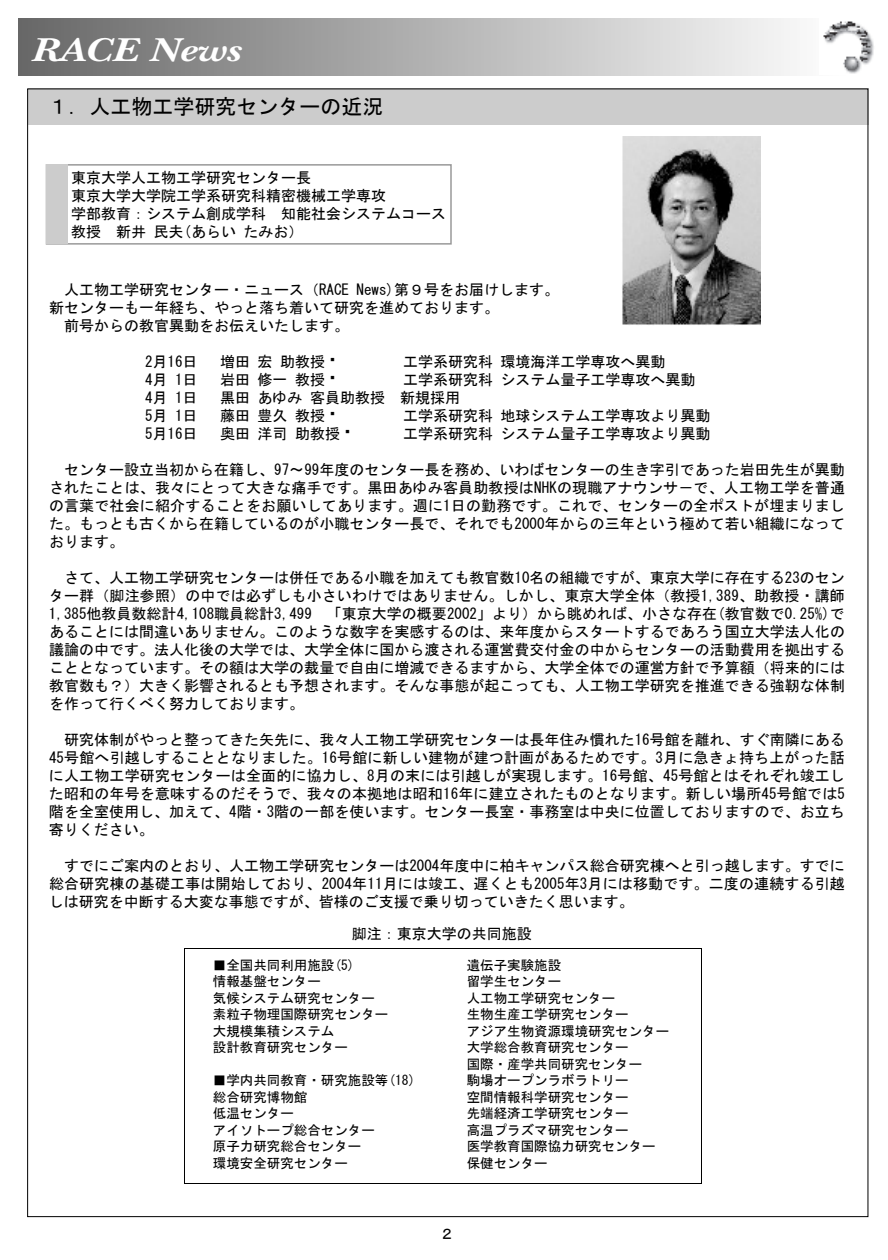
<style>
.page{position:relative;width:888px;height:1260px;background:#fff}
.page>*{position:absolute;margin:0;border:0;box-sizing:border-box;transform-origin:0 0}
.t1{font:italic 700 34.5px "New Baskerville";color:#fff;scale:1.25 1}
.t2{font:21px "MS Gothic";color:#000}
.t3{font:15px/18px "MS Gothic";color:#000;text-align:justify}
.t4{font:13.5px/16.5px "MS Gothic";color:#000}
</style>
<div class="page">
<div style="left:28px;top:88px;width:841px;height:36px;background:#ccc"></div>
<div style="left:18px;top:18px;width:831px;height:57px;background:linear-gradient(to right,#676767,#fff)"></div>
<div style="left:184px;top:948px;width:518px;height:236px;border:1px solid #000"></div>
<div style="left:46px;top:164px;width:406px;height:81px;border:2px solid #999"></div>
<div style="left:46px;top:165px;width:22px;height:79px;background:#ccc"></div>
<img style="left:622px;top:136px;width:138px;height:189px">
<img style="left:819px;top:18px;width:55px;height:57px">
<h1 class="t1" style="left:31px;top:30px;width:169px">RACE News</h1>
<h2 class="t2" style="left:47px;top:96px;width:338px">１．人工物工学研究センターの近況</h2>
<p class="t3" style="left:71px;top:169px;width:376px;text-align:left">東京大学人工物工学研究センター長<br>東京大学大学院工学系研究科精密機械工学専攻<br>学部教育：システム創成学科 知能社会システムコース教授 新井民夫(あらいたみお）</p>
<p class="t3" style="left:64px;top:280px;width:497px">人工物工学研究センター・ニュース（RACE News)第９号をお届けします。</p>
<p class="t3" style="left:49px;top:298px;width:452px">新センターも一年経ち、やっと落ち着いて研究を進めております。</p>
<p class="t3" style="left:64px;top:316px;width:287px">前号からの教官異動をお伝えいたします。</p>
<p class="t3" style="left:145px;top:352px;width:54px">2月16日</p>
<p class="t3" style="left:220px;top:352px;width:106px">増田宏助教授</p>
<p class="t3" style="left:403px;top:352px;width:264px">工学系研究科環境海洋工学専攻へ異動</p>
<p class="t3" style="left:145px;top:370px;width:54px">4月 1日</p>
<p class="t3" style="left:220px;top:370px;width:106px">岩田修一教授</p>
<p class="t3" style="left:403px;top:370px;width:294px">工学系研究科システム量子工学専攻へ異動</p>
<p class="t3" style="left:145px;top:388px;width:54px">4月 1日</p>
<p class="t3" style="left:220px;top:388px;width:241px">黒田あゆみ客員助教授 新規採用</p>
<p class="t3" style="left:145px;top:406px;width:54px">5月 1日</p>
<p class="t3" style="left:220px;top:406px;width:106px">藤田豊久教授</p>
<p class="t3" style="left:403px;top:406px;width:309px">工学系研究科地球システム工学専攻より異動</p>
<p class="t3" style="left:145px;top:424px;width:54px">5月16日</p>
<p class="t3" style="left:220px;top:424px;width:121px">奥田洋司助教授</p>
<p class="t3" style="left:403px;top:424px;width:309px">工学系研究科システム量子工学専攻より異動</p>
<p class="t3" style="left:49px;top:460px;width:798px;text-indent:15px">センター設立当初から在籍し、97～99年度のセンター長を務め、いわばセンターの生き字引であった岩田先生が異動されたことは、我々にとって大きな痛手です。黒田あゆみ客員助教授はNHKの現職アナウンサ－で、人工物工学を普通の言葉で社会に紹介することをお願いしてあります。週に1日の勤務です。これで、センターの全ポストが埋まりました。もっとも古くから在籍しているのが小職センター長で、それでも2000年からの三年という極めて若い組織になっております。</p>
<p class="t3" style="left:49px;top:568px;width:798px;text-indent:15px">さて、人工物工学研究センターは併任である小職を加えても教官数10名の組織ですが、東京大学に存在する23のセンター群（脚注参照）の中では必ずしも小さいわけではありません。しかし、東京大学全体（教授1,389、助教授・講師1,385他教員数総計4,108職員総計3,499 「東京大学の概要2002」より）から眺めれば、小さな存在(教官数で0.25%)であることには間違いありません。このような数字を実感するのは、来年度からスタートするであろう国立大学法人化の議論の中です。法人化後の大学では、大学全体に国から渡される運営費交付金の中からセンターの活動費用を拠出することとなっています。その額は大学の裁量で自由に増減できるますから、大学全体での運営方針で予算額（将来的には教官数も？）大きく影響されるとも予想されます。そんな事態が起こっても、人工物工学研究を推進できる強靭な体制を作って行くべく努力しております。</p>
<p class="t3" style="left:49px;top:730px;width:798px;text-indent:15px">研究体制がやっと整ってきた矢先に、我々人工物工学研究センターは長年住み慣れた16号館を離れ、すぐ南隣にある45号館へ引越しすることとなりました。16号館に新しい建物が建つ計画があるためです。3月に急きょ持ち上がった話に人工物工学研究センターは全面的に協力し、8月の末には引越しが実現します。16号館、45号館とはそれぞれ竣工した昭和の年号を意味するのだそうで、我々の本拠地は昭和16年に建立されたものとなります。新しい場所45号館では5階を全室使用し、加えて、4階・3階の一部を使います。センター長室・事務室は中央に位置しておりますので、お立ち寄りください。</p>
<p class="t3" style="left:49px;top:856px;width:797px;text-indent:15px">すでにご案内のとおり、人工物工学研究センターは2004年度中に柏キャンパス総合研究棟へと引っ越します。すでに総合研究棟の基礎工事は開始しており、2004年11月には竣工、遅くとも2005年3月には移動です。二度の連続する引越しは研究を中断する大変な事態ですが、皆様のご支援で乗り切っていきたく思います。</p>
<p class="t3" style="left:352px;top:925px;width:181px">脚注：東京大学の共同施設</p>
<p class="t4" style="left:213px;top:957px;width:177px">■全国共同利用施設(5)<br>情報基盤センター<br>気候システム研究センター素粒子物理国際研究センター大規模集積システム<br>設計教育研究センター</p>
<p class="t4" style="left:213px;top:1072px;width:204px">■学内共同教育・研究施設等(18)総合研究博物館<br>低温センター<br>アイソトープ総合センター<br>原子力研究総合センター<br>環境安全研究センター</p>
<p class="t4" style="left:467px;top:957px;width:204px">遺伝子実験施設<br>留学生センター<br>人工物工学研究センター<br>生物生産工学研究センター<br>アジア生物資源環境研究センター大学総合教育研究センター<br>国際・産学共同研究センター<br>駒場オープンラボラトリー<br>空間情報科学研究センター<br>先端経済工学研究センター<br>高温プラズマ研究センター<br>医学教育国際協力研究センター保健センター</p>
<p class="t3" style="left:440px;top:1225px;width:16px">２</p>
</div>
